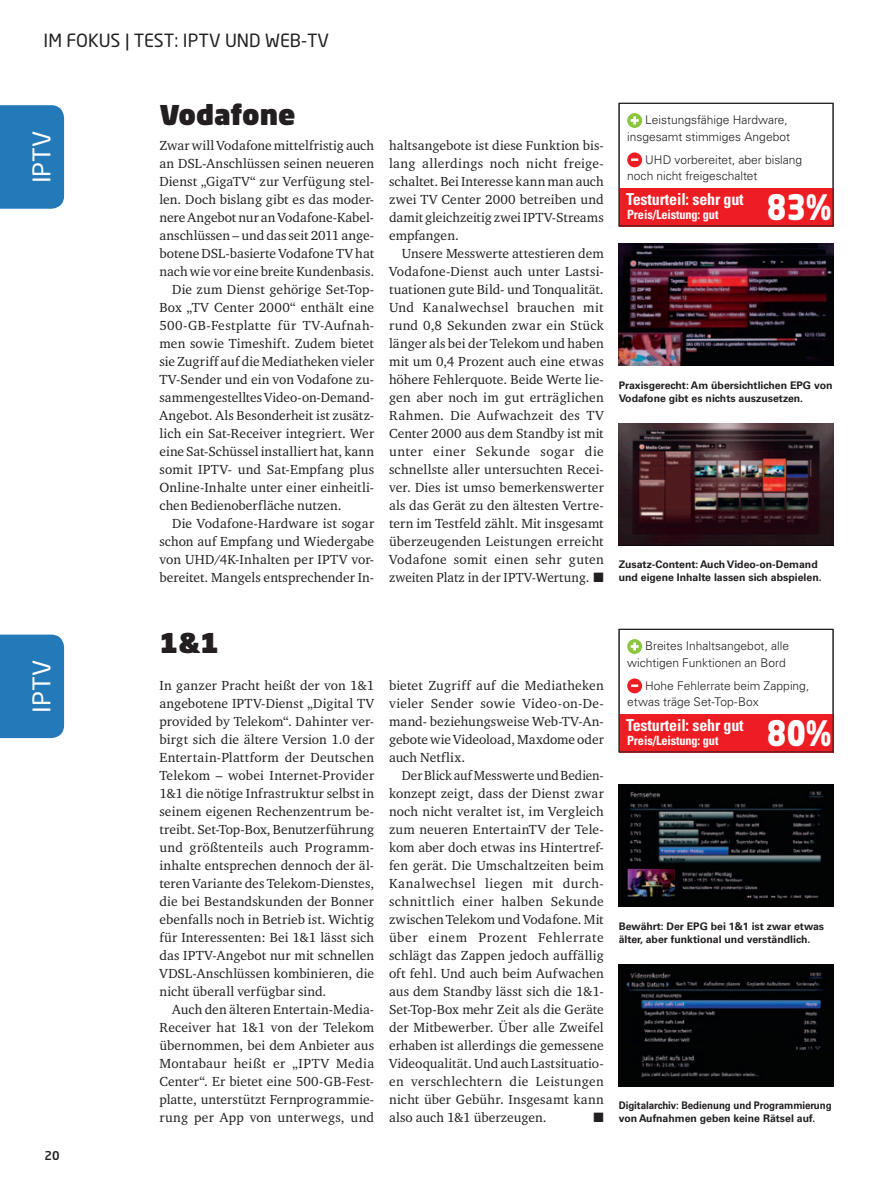
<style>
.page{position:relative;width:893px;height:1191px;background:#fff}
.page>*{position:absolute;margin:0;border:0;box-sizing:border-box;transform-origin:0 0}
._20_Wertungskasten{font:900 34.65px "Neo Sans Std";color:#fff;scale:.86 1}
._10_Kasten_Head{font:900 27px "Neo Sans Std";color:#231f20;scale:1.05 1}
._10_Kasten_Head-2{font:24px "Neo Sans Std";color:#fff;scale:1.05 1}
.t1{font:18px "Neo Sans Std";color:#231f20}
._18_Wertungskasten_T{font:700 condensed 16.5px "Univers LT Std";letter-spacing:-.01em;color:#fff}
._05_Fließtext{font:13.5px/18px "Charter ITC";letter-spacing:.005em;color:#231f20;text-align:justify}
._07_Fließtext_o_Einz{font:13.5px/18px "Charter ITC";color:#231f20;text-align:justify}
._05_Fließtext-2{font:13.5px "Zapf Dingbats Std";color:#231f20}
._19_Wertungskasten_P{font:700 condensed 12.75px "Univers LT Std";letter-spacing:-.01em;color:#fff}
._17_Wertungskasten_T{font:300 12px/16.5px "Univers LT Std";color:#231f20;text-align:right}
.t2{font:500 12px "Neo Sans Std";color:#231f20}
._15_BU{font:700 10.5px/12.8px "Univers LT Std";color:#231f20}
._15_BU-2{font:700 10.5px/12.8px "Univers LT Std";color:#231f20;scale:.93 1}
</style>
<div class="page">
<img style="left:619px;top:244px;width:214px;height:122px">
<img style="left:619px;top:785px;width:214px;height:121px">
<img style="left:619px;top:424px;width:214px;height:122px">
<img style="left:619px;top:965px;width:214px;height:121px">
<div style="left:619px;top:188px;width:214px;height:38px;background:#ee1d23"></div>
<div style="left:619px;top:103px;width:214px;height:123px;border:1px solid #231f20"></div>
<svg style="left:627px;top:113px;width:15px;height:15px"></svg>
<svg style="left:631px;top:116px;width:8px;height:8px"></svg>
<div style="left:627px;top:152px;width:15px;height:15px;background:#ee1d23;border-radius:50%"></div>
<svg style="left:631px;top:158px;width:7px;height:3px"></svg>
<div style="left:619px;top:714px;width:214px;height:38px;background:#ee1d23"></div>
<div style="left:619px;top:629px;width:214px;height:123px;border:1px solid #231f20"></div>
<svg style="left:627px;top:639px;width:15px;height:15px"></svg>
<svg style="left:631px;top:642px;width:8px;height:8px"></svg>
<div style="left:627px;top:678px;width:15px;height:15px;background:#ee1d23;border-radius:50%"></div>
<svg style="left:631px;top:684px;width:7px;height:3px"></svg>
<div style="left:0;top:105px;width:64px;height:104px;background:#247ab8"></div>
<div style="left:0;top:634px;width:64px;height:104px;background:#247ab8"></div>
<p class="t1" style="left:44px;top:29px;width:287px">IM FOKUS | TEST: IPTV UND WEB-TV</p>
<p class="_10_Kasten_Head-2" style="left:27px;top:183px;width:52px;rotate:-90deg">IPTV</p>
<p class="_10_Kasten_Head-2" style="left:27px;top:712px;width:52px;rotate:-90deg">IPTV</p>
<p class="t2" style="left:45px;top:1147px;width:17px">20</p>
<p class="_10_Kasten_Head" style="left:159px;top:97px;width:131px">Vodafone</p>
<p class="_07_Fließtext_o_Einz" style="left:159px;top:136px;width:216px">Zwar will Vodafone mittelfristig auch an DSL-Anschlüssen seinen neueren Dienst „GigaTV“ zur Verfügung stel&shy;len. Doch bislang gibt es das moder&shy;nere Angebot nur an Vodafone-Kabel&shy;anschlüssen – und das seit 2011 ange&shy;botene DSL-basierte Vodafone TV hat nach wie vor eine breite Kundenbasis.</p>
<p class="_05_Fließtext" style="left:159px;top:280px;width:216px;text-indent:13px">Die zum Dienst gehörige Set-Top-Box „TV Center 2000“ enthält eine 500-GB-Festplatte für TV-Aufnah&shy;men sowie Timeshift. Zudem bietet sie Zugriff auf die Mediatheken vieler TV-Sender und ein von Vodafone zu&shy;sammengestelltes Video-on-Demand-Angebot. Als Besonderheit ist zusätz&shy;lich ein Sat-Receiver integriert. Wer eine Sat-Schüssel installiert hat, kann somit IPTV- und Sat-Empfang plus Online-Inhalte unter einer einheitli&shy;chen Bedienoberfläche nutzen.</p>
<p class="_05_Fließtext" style="left:159px;top:514px;width:216px;text-indent:13px">Die Vodafone-Hardware ist sogar schon auf Empfang und Wiedergabe von UHD/4K-Inhalten per IPTV vor&shy;bereitet. Mangels entsprechender In-</p>
<p class="_05_Fließtext" style="left:389px;top:136px;width:216px">haltsangebote ist diese Funktion bis&shy;lang allerdings noch nicht freige&shy;schaltet. Bei Interesse kann man auch zwei TV Center 2000 betreiben und damit gleichzeitig zwei IPTV-Streams empfangen.</p>
<p class="_05_Fließtext" style="left:389px;top:244px;width:216px;text-indent:13px">Unsere Messwerte attestieren dem Vodafone-Dienst auch unter Lastsi&shy;tuationen gute Bild- und Tonqualität.<br>Und Kanalwechsel brauchen mit rund 0,8 Sekunden zwar ein Stück länger als bei der Telekom und haben mit um 0,4 Prozent auch eine etwas höhere Fehlerquote. Beide Werte lie&shy;gen aber noch im gut erträglichen Rahmen. Die Aufwachzeit des TV Center 2000 aus dem Standby ist mit unter einer Sekunde sogar die schnellste aller untersuchten Recei&shy;ver. Dies ist umso bemerkenswerter als das Gerät zu den ältesten Vertre&shy;tern im Testfeld zählt. Mit insgesamt überzeugenden Leistungen erreicht Vodafone somit einen sehr guten zweiten Platz in der IPTV-Wertung. ■</p>
<p class="_17_Wertungskasten_T" style="left:627px;top:112px;width:164px">Leistungsfähige Hardware, insgesamt stimmiges Angebot</p>
<p class="_17_Wertungskasten_T" style="left:627px;top:151px;width:177px;text-align:left;text-indent:18px">UHD vorbereitet, aber bislang noch nicht freigeschaltet</p>
<p class="_18_Wertungskasten_T" style="left:626px;top:189px;width:119px">Testurteil: sehr gut</p>
<p class="_19_Wertungskasten_P" style="left:627px;top:207px;width:93px">Preis/Leistung: gut</p>
<p class="_20_Wertungskasten" style="left:767px;top:184px;width:77px">83%</p>
<p class="_15_BU" style="left:619px;top:379px;width:215px">Praxisgerecht: Am übersichtlichen EPG von<br>Vodafone gibt es nichts auszusetzen.</p>
<p class="_15_BU" style="left:619px;top:558px;width:205px">Zusatz-Content: Auch Video-on-Demand und eigene Inhalte lassen sich abspielen.</p>
<p class="_10_Kasten_Head" style="left:159px;top:625px;width:58px">1&amp;1</p>
<p class="_07_Fließtext_o_Einz" style="left:159px;top:676px;width:216px">In ganzer Pracht heißt der von 1&amp;1 angebotene IPTV-Dienst „Digital TV provided by Telekom“. Dahinter ver&shy;birgt sich die ältere Version 1.0 der Entertain-Plattform der Deutschen Telekom – wobei Internet-Provider 1&amp;1 die nötige Infrastruktur selbst in seinem eigenen Rechenzentrum be&shy;treibt. Set-Top-Box, Benutzerführung und größtenteils auch Programm&shy;inhalte entsprechen dennoch der äl&shy;teren Variante des Telekom-Dienstes, die bei Bestandskunden der Bonner ebenfalls noch in Betrieb ist. Wichtig für Interessenten: Bei 1&amp;1 lässt sich das IPTV-Angebot nur mit schnellen VDSL-Anschlüssen kombinieren, die nicht überall verfügbar sind.</p>
<p class="_05_Fließtext" style="left:159px;top:1000px;width:216px;text-indent:13px">Auch den älteren Entertain-Media-Receiver hat 1&amp;1 von der Telekom übernommen, bei dem Anbieter aus Montabaur heißt er „IPTV Media Center“. Er bietet eine 500-GB-Fest&shy;platte, unterstützt Fernprogrammie&shy;rung per App von unterwegs, und</p>
<p class="_05_Fließtext" style="left:389px;top:676px;width:216px">bietet Zugriff auf die Mediatheken vieler Sender sowie Video-on-De&shy;mand- beziehungsweise Web-TV-An&shy;gebote wie Videoload, Maxdome oder auch Netflix.</p>
<p class="_05_Fließtext" style="left:389px;top:766px;width:216px;text-indent:13px">Der Blick auf Messwerte und Bedien&shy;konzept zeigt, dass der Dienst zwar noch nicht veraltet ist, im Vergleich zum neueren EntertainTV der Tele&shy;kom aber doch etwas ins Hintertref&shy;fen gerät. Die Umschaltzeiten beim Kanalwechsel liegen mit durch&shy;schnittlich einer halben Sekunde zwischen Telekom und Vodafone. Mit über einem Prozent Fehlerrate schlägt das Zappen jedoch auffällig oft fehl. Und auch beim Aufwachen aus dem Standby lässt sich die 1&amp;1- Set-Top-Box mehr Zeit als die Geräte der Mitbewerber. Über alle Zweifel erhaben ist allerdings die gemessene Videoqualität. Und auch Lastsituatio&shy;en verschlechtern die Leistungen nicht über Gebühr. Insgesamt kann also auch 1&amp;1 überzeugen.</p>
<p class="_05_Fließtext-2" style="left:594px;top:1110px;width:12px">■</p>
<p class="_17_Wertungskasten_T" style="left:627px;top:637px;width:163px">Breites Inhaltsangebot, alle wichtigen Funktionen an Bord</p>
<p class="_17_Wertungskasten_T" style="left:627px;top:677px;width:184px;text-align:left;text-indent:18px">Hohe Fehlerrate beim Zapping, etwas träge Set-Top-Box</p>
<p class="_18_Wertungskasten_T" style="left:626px;top:715px;width:119px">Testurteil: sehr gut</p>
<p class="_19_Wertungskasten_P" style="left:627px;top:733px;width:93px">Preis/Leistung: gut</p>
<p class="_20_Wertungskasten" style="left:767px;top:710px;width:77px">80%</p>
<p class="_15_BU" style="left:619px;top:920px;width:207px">Bewährt: Der EPG bei 1&amp;1 ist zwar etwas älter, aber funktional und verständlich.</p>
<p class="_15_BU-2" style="left:619px;top:1099px;width:231px">Digitalarchiv: Bedienung und Programmierung von Aufnahmen geben keine Rätsel auf.</p>
</div>
